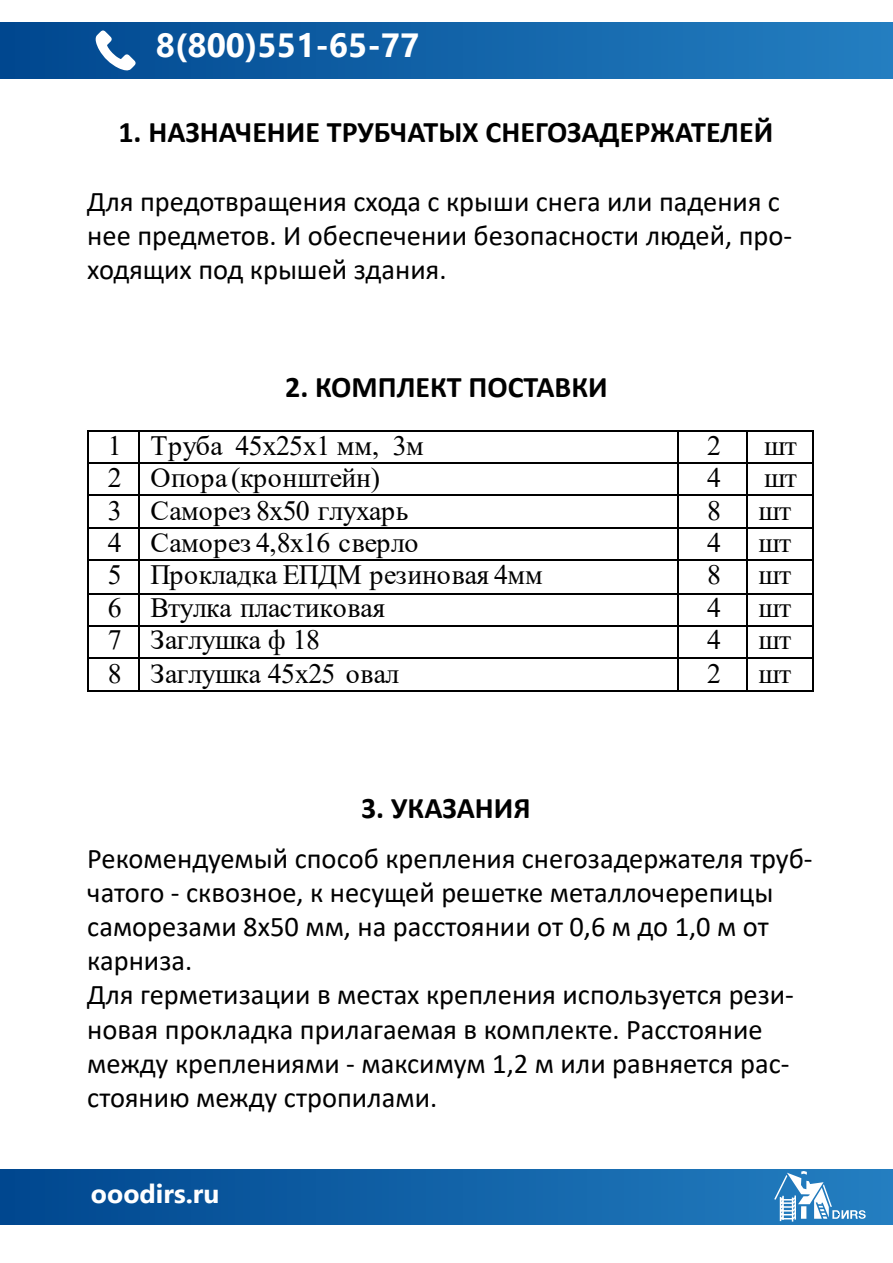
<style>
.page{position:relative;width:893px;height:1263px;background:#fff}
.page>*{position:absolute;margin:0;border:0;box-sizing:border-box;transform-origin:0 0}
.t1{font:700 33.45px "Segoe UI";color:#fff}
.t2{font:700 30px "Calibri";color:#000}
.t3{font:28.5px/34.2px "Calibri";color:#000}
.t4{font:27.9px "Times New Roman";letter-spacing:-.015em;color:#000}
.t5{font:700 26.4px "Segoe UI";color:#fff}
</style>
<div class="page">
<div style="left:0;top:1169px;width:893px;height:55px;background:linear-gradient(to right,#00468f,#257fc1)"></div>
<div style="left:0;top:23px;width:893px;height:55px;background:linear-gradient(to right,#00478f,#247ec1)"></div>
<svg style="left:96px;top:30px;width:40px;height:40px"></svg>
<svg style="left:774px;top:1171px;width:92px;height:50px"></svg>
<hr style="left:89px;top:430px;width:50px;height:1px;background:#000">
<hr style="left:140px;top:430px;width:538px;height:1px;background:#000">
<hr style="left:679px;top:430px;width:68px;height:1px;background:#000">
<hr style="left:748px;top:430px;width:65px;height:1px;background:#000">
<hr style="left:87px;top:431px;width:2px;height:31px;background:#000">
<hr style="left:139px;top:431px;width:1px;height:31px;background:#000">
<hr style="left:678px;top:431px;width:1px;height:31px;background:#000">
<hr style="left:747px;top:431px;width:1px;height:31px;background:#000">
<hr style="left:813px;top:431px;width:1px;height:31px;background:#000">
<hr style="left:89px;top:462px;width:50px;height:2px;background:#000">
<hr style="left:140px;top:462px;width:538px;height:2px;background:#000">
<hr style="left:679px;top:462px;width:68px;height:2px;background:#000">
<hr style="left:748px;top:462px;width:65px;height:2px;background:#000">
<hr style="left:87px;top:464px;width:2px;height:31px;background:#000">
<hr style="left:139px;top:464px;width:1px;height:31px;background:#000">
<hr style="left:678px;top:464px;width:1px;height:31px;background:#000">
<hr style="left:747px;top:464px;width:1px;height:31px;background:#000">
<hr style="left:813px;top:464px;width:1px;height:31px;background:#000">
<hr style="left:89px;top:495px;width:50px;height:1px;background:#000">
<hr style="left:140px;top:495px;width:538px;height:1px;background:#000">
<hr style="left:679px;top:495px;width:68px;height:1px;background:#000">
<hr style="left:748px;top:495px;width:65px;height:1px;background:#000">
<hr style="left:87px;top:496px;width:2px;height:31px;background:#000">
<hr style="left:139px;top:496px;width:1px;height:31px;background:#000">
<hr style="left:678px;top:496px;width:1px;height:31px;background:#000">
<hr style="left:747px;top:496px;width:1px;height:31px;background:#000">
<hr style="left:813px;top:496px;width:1px;height:31px;background:#000">
<hr style="left:89px;top:527px;width:50px;height:1px;background:#000">
<hr style="left:140px;top:527px;width:538px;height:1px;background:#000">
<hr style="left:679px;top:527px;width:68px;height:1px;background:#000">
<hr style="left:748px;top:527px;width:65px;height:1px;background:#000">
<hr style="left:87px;top:528px;width:2px;height:31px;background:#000">
<hr style="left:139px;top:528px;width:1px;height:31px;background:#000">
<hr style="left:678px;top:528px;width:1px;height:31px;background:#000">
<hr style="left:747px;top:528px;width:1px;height:31px;background:#000">
<hr style="left:813px;top:528px;width:1px;height:31px;background:#000">
<hr style="left:89px;top:559px;width:50px;height:2px;background:#000">
<hr style="left:140px;top:559px;width:538px;height:2px;background:#000">
<hr style="left:679px;top:559px;width:68px;height:2px;background:#000">
<hr style="left:748px;top:559px;width:65px;height:2px;background:#000">
<hr style="left:87px;top:561px;width:2px;height:32px;background:#000">
<hr style="left:139px;top:561px;width:1px;height:32px;background:#000">
<hr style="left:678px;top:561px;width:1px;height:32px;background:#000">
<hr style="left:747px;top:561px;width:1px;height:32px;background:#000">
<hr style="left:813px;top:561px;width:1px;height:32px;background:#000">
<hr style="left:89px;top:593px;width:50px;height:1px;background:#000">
<hr style="left:140px;top:593px;width:538px;height:1px;background:#000">
<hr style="left:679px;top:593px;width:68px;height:1px;background:#000">
<hr style="left:748px;top:593px;width:65px;height:1px;background:#000">
<hr style="left:87px;top:594px;width:2px;height:31px;background:#000">
<hr style="left:139px;top:594px;width:1px;height:31px;background:#000">
<hr style="left:678px;top:594px;width:1px;height:31px;background:#000">
<hr style="left:747px;top:594px;width:1px;height:31px;background:#000">
<hr style="left:813px;top:594px;width:1px;height:31px;background:#000">
<hr style="left:89px;top:625px;width:50px;height:2px;background:#000">
<hr style="left:140px;top:625px;width:538px;height:2px;background:#000">
<hr style="left:679px;top:625px;width:68px;height:2px;background:#000">
<hr style="left:748px;top:625px;width:65px;height:2px;background:#000">
<hr style="left:87px;top:627px;width:2px;height:31px;background:#000">
<hr style="left:139px;top:627px;width:1px;height:31px;background:#000">
<hr style="left:678px;top:627px;width:1px;height:31px;background:#000">
<hr style="left:747px;top:627px;width:1px;height:31px;background:#000">
<hr style="left:813px;top:627px;width:1px;height:31px;background:#000">
<hr style="left:89px;top:658px;width:50px;height:1px;background:#000">
<hr style="left:140px;top:658px;width:538px;height:1px;background:#000">
<hr style="left:679px;top:658px;width:68px;height:1px;background:#000">
<hr style="left:748px;top:658px;width:65px;height:1px;background:#000">
<hr style="left:87px;top:659px;width:2px;height:31px;background:#000">
<hr style="left:89px;top:690px;width:50px;height:1px;background:#000">
<hr style="left:139px;top:659px;width:1px;height:31px;background:#000">
<hr style="left:140px;top:690px;width:538px;height:1px;background:#000">
<hr style="left:678px;top:659px;width:1px;height:31px;background:#000">
<hr style="left:679px;top:690px;width:68px;height:1px;background:#000">
<hr style="left:747px;top:659px;width:1px;height:31px;background:#000">
<hr style="left:748px;top:690px;width:65px;height:1px;background:#000">
<hr style="left:813px;top:659px;width:1px;height:31px;background:#000">
<p class="t1" style="left:156px;top:14px;width:265px">8(800)551-65-77</p>
<p class="t2" style="left:118px;top:111px;width:656px">1. НАЗНАЧЕНИЕ ТРУБЧАТЫХ СНЕГОЗАДЕРЖАТЕЛЕЙ</p>
<p class="t3" style="left:87px;top:184px;width:706px">Для предотвращения схода с крыши снега или падения с нее предметов. И обеспечении безопасности людей, про&shy;ходящих под крышей здания.</p>
<p class="t2" style="left:285px;top:365px;width:324px">2. КОМПЛЕКТ ПОСТАВКИ</p>
<p class="t4" style="left:108px;top:426px;width:317px">1 Труба 45х25х1 мм, 3м</p>
<p class="t4" style="left:707px;top:426px;width:15px">2</p>
<p class="t4" style="left:764px;top:426px;width:34px">шт</p>
<p class="t4" style="left:108px;top:458px;width:274px">2 Опора (кронштейн)</p>
<p class="t4" style="left:707px;top:458px;width:15px">4</p>
<p class="t4" style="left:764px;top:458px;width:34px">шт</p>
<p class="t4" style="left:108px;top:491px;width:302px">3 Саморез 8х50 глухарь</p>
<p class="t4" style="left:707px;top:491px;width:15px">8</p>
<p class="t4" style="left:758px;top:491px;width:34px">шт</p>
<p class="t4" style="left:108px;top:523px;width:312px">4 Саморез 4,8х16 сверло</p>
<p class="t4" style="left:707px;top:523px;width:15px">4</p>
<p class="t4" style="left:758px;top:523px;width:34px">шт</p>
<p class="t4" style="left:108px;top:555px;width:436px">5 Прокладка ЕПДМ резиновая 4мм</p>
<p class="t4" style="left:707px;top:555px;width:15px">8</p>
<p class="t4" style="left:758px;top:555px;width:34px">шт</p>
<p class="t4" style="left:108px;top:587px;width:279px">6 Втулка пластиковая</p>
<p class="t4" style="left:707px;top:587px;width:15px">4</p>
<p class="t4" style="left:758px;top:587px;width:34px">шт</p>
<p class="t4" style="left:108px;top:620px;width:214px">7 Заглушка ф 18</p>
<p class="t4" style="left:707px;top:620px;width:15px">4</p>
<p class="t4" style="left:758px;top:620px;width:34px">шт</p>
<p class="t4" style="left:108px;top:654px;width:293px">8 Заглушка 45х25 овал</p>
<p class="t4" style="left:707px;top:654px;width:15px">2</p>
<p class="t4" style="left:758px;top:654px;width:34px">шт</p>
<p class="t2" style="left:361px;top:787px;width:171px">3. УКАЗАНИЯ</p>
<p class="t3" style="left:87px;top:840px;width:727px">Рекомендуемый способ крепления снегозадержателя труб&shy;чатого - сквозное, к несущей решетке металлочерепицы саморезами 8х50 мм, на расстоянии от 0,6 м до 1,0 м от карниза.<br>Для герметизации в местах крепления используется рези&shy;новая прокладка прилагаемая в комплекте. Расстояние между креплениями - максимум 1,2 м или равняется рас&shy;стоянию между стропилами.</p>
<p class="t5" style="left:91px;top:1169px;width:130px">ooodirs.ru</p>
</div>
